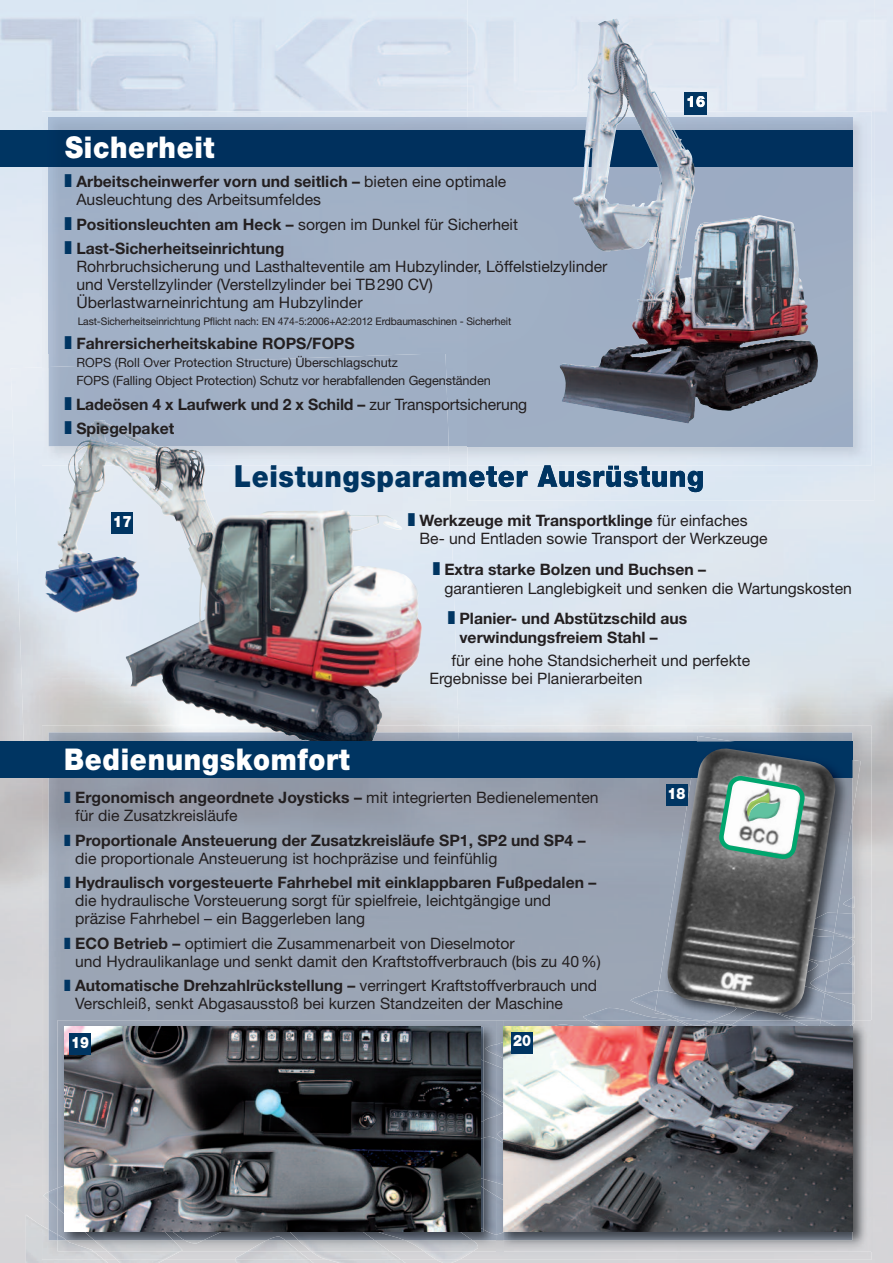
<style>
.page{position:relative;width:893px;height:1263px;background:#fff}
.page>*{position:absolute;margin:0;border:0;box-sizing:border-box;transform-origin:0 0}
.t1{font:900 30px "Helvetica Neue";letter-spacing:.025em;color:#003562;scale:.9 1}
.t2{font:900 30px "Helvetica Neue";letter-spacing:.025em;color:#fff;scale:.9 1}
.t3{font:15.75px/18px "Helvetica Neue";color:#231f20}
.t4{font:700 15.75px/24.5px "Helvetica Neue";color:#231f20}
.t5{font:900 15.75px "Helvetica Neue";color:#fff;scale:.85 1}
.t6{font:900 15.75px "Helvetica Neue";color:#fff;scale:.9 1}
.t7{font:12.75px/18px "Helvetica Neue";letter-spacing:-.01em;color:#231f20}
.t8{font:10.5px "Helvetica Neue";letter-spacing:-.01em;color:#231f20}
.s1{font-family:"Monotype Sorts";font-size:18px;color:#003562}
.s2{font-weight:700}
.s3{font-family:"Monotype Sorts";font-weight:400;font-size:18px;color:#003562}
.s4{font-weight:400}
.s5{font-family:"Monotype Sorts";color:#003562}
.s6{font-family:"Monotype Sorts";font-weight:400;color:#003562}
</style>
<div class="page">
<img style="left:0;top:0;width:893px;height:1263px">
<img style="left:26px;top:1214px;width:433px;height:49px">
<img style="left:11px;top:367px;width:447px;height:375px">
<img style="left:45px;top:465px;width:373px;height:149px">
<div style="left:112px;top:512px;width:21px;height:22px;background:#003562"></div>
<img style="left:42px;top:896px;width:812px;height:364px">
<img style="left:283px;top:726px;width:176px;height:6px">
<img style="left:42px;top:726px;width:241px;height:16px">
<img style="left:49px;top:732px;width:803px;height:166px">
<div style="left:49px;top:898px;width:609px;height:342px;background:#9ba5b5"></div>
<img style="left:49px;top:732px;width:411px;height:10px">
<img style="left:283px;top:732px;width:93px;height:10px">
<div style="left:0;top:742px;width:852px;height:36px;background:#003562"></div>
<img style="left:852px;top:760px;width:9px;height:56px">
<img style="left:697px;top:736px;width:38px;height:6px">
<img style="left:658px;top:778px;width:194px;height:242px">
<img style="left:655px;top:913px;width:182px;height:107px">
<img style="left:666px;top:748px;width:171px;height:267px">
<img style="left:503px;top:1020px;width:370px;height:231px">
<img style="left:58px;top:1020px;width:794px;height:220px">
<img style="left:503px;top:1020px;width:349px;height:7px">
<img style="left:810px;top:1020px;width:11px;height:7px">
<img style="left:711px;top:1020px;width:20px;height:5px">
<img style="left:731px;top:1020px;width:79px;height:7px">
<svg style="left:701px;top:1020px;width:13px;height:2px"></svg>
<img style="left:503px;top:1027px;width:345px;height:205px">
<img style="left:744px;top:1027px;width:75px;height:11px">
<img style="left:478px;top:1240px;width:18px;height:11px">
<img style="left:58px;top:1240px;width:420px;height:11px">
<img style="left:58px;top:1044px;width:438px;height:196px">
<svg style="left:496px;top:1240px;width:7px;height:11px"></svg>
<img style="left:496px;top:1020px;width:7px;height:220px">
<img style="left:496px;top:1042px;width:7px;height:192px">
<img style="left:64px;top:1027px;width:417px;height:205px">
<div style="left:666px;top:785px;width:21px;height:21px;background:#003562"></div>
<div style="left:511px;top:1032px;width:22px;height:21px;background:#003562"></div>
<div style="left:69px;top:1034px;width:22px;height:21px;background:#003562"></div>
<div style="left:0;top:131px;width:852px;height:36px;background:#003562"></div>
<img style="left:449px;top:446px;width:19px;height:19px">
<img style="left:42px;top:167px;width:7px;height:200px">
<img style="left:42px;top:111px;width:426px;height:20px">
<img style="left:42px;top:367px;width:407px;height:98px">
<img style="left:68px;top:446px;width:136px;height:19px">
<img style="left:236px;top:465px;width:41px;height:1px">
<img style="left:49px;top:118px;width:419px;height:328px">
<div style="left:49px;top:167px;width:396px;height:186px;background:#a1b0c6"></div>
<div style="left:49px;top:353px;width:400px;height:93px;background:#a0afc4"></div>
<img style="left:78px;top:420px;width:80px;height:26px">
<img style="left:468px;top:0;width:406px;height:501px">
<img style="left:685px;top:93px;width:21px;height:18px">
<img style="left:688px;top:96px;width:17px;height:11px">
<img style="left:468px;top:111px;width:404px;height:354px">
<img style="left:560px;top:243px;width:90px;height:124px">
<svg style="left:718px;top:775px;width:88px;height:85px"></svg>
<h1 class="t2" style="left:65px;top:137px;width:168px">Sicherheit</h1>
<p class="t3" style="left:76px;top:174px;width:431px;text-indent:-12px"><span class="s1">❚</span> <span class="s2">Arbeitscheinwerfer vorn und seitlich –</span> bieten eine optimale<br>Ausleuchtung des Arbeitsumfeldes</p>
<p class="t4" style="left:65px;top:213px;width:455px"><span class="s3">❚</span> Positionsleuchten am Heck – <span class="s4">sorgen im Dunkel für Sicherheit </span><span class="s3">❚</span> Last-Sicherheitseinrichtung</p>
<p class="t3" style="left:76px;top:259px;width:533px">Rohrbruchsicherung und Lasthalteventile am Hubzylinder, Löffelstielzylinder und Verstellzylinder (Verstellzylinder bei TB290 CV)<br>Überlastwarneinrichtung am Hubzylinder</p>
<p class="t8" style="left:78px;top:318px;width:435px">Last-Sicherheitseinrichtung Pflicht nach: EN 474-5:2006+A2:2012 Erdbaumaschinen - Sicherheit</p>
<p class="t4" style="left:65px;top:333px;width:291px"><span class="s3">❚</span> Fahrersicherheitskabine ROPS/FOPS</p>
<p class="t7" style="left:76px;top:355px;width:416px">ROPS (Roll Over Protection Structure) Überschlagschutz<br>FOPS (Falling Object Protection) Schutz vor herabfallenden Gegenständen</p>
<p class="t4" style="left:65px;top:393px;width:464px"><span class="s3">❚</span> Ladeösen 4 x Laufwerk und 2 x Schild – <span class="s4">zur Transportsicherung </span><span class="s3">❚</span> Spiegelpaket</p>
<p class="t6" style="left:113px;top:515px;width:23px">17</p>
<h1 class="t1" style="left:234px;top:465px;width:524px">Leistungsparameter Ausrüstung</h1>
<p class="t3" style="left:419px;top:513px;width:350px;line-height:18.5px;text-indent:-12px"><span class="s1">❚</span> <span class="s2">Werkzeuge mit Transportklinge</span> für einfaches<br>Be- und Entladen sowie Transport der Werkzeuge</p>
<p class="t3" style="left:444px;top:562px;width:409px;line-height:18.5px;text-indent:-12px"><span class="s1">❚</span> <span class="s2">Extra starke Bolzen und Buchsen –<br></span>garantieren Langlebigkeit und senken die Wartungskosten</p>
<p class="t4" style="left:459px;top:611px;width:229px;line-height:18.5px;text-indent:-12px"><span class="s3">❚</span> Planier- und Abstützschild aus verwindungsfreiem Stahl –</p>
<p class="t3" style="left:429px;top:652px;width:322px;line-height:18.5px;text-indent:22px">für eine hohe Standsicherheit und perfekte<br>Ergebnisse bei Planierarbeiten</p>
<h1 class="t2" style="left:64px;top:749px;width:319px">Bedienungskomfort</h1>
<p class="t3" style="left:75px;top:790px;width:525px;text-indent:-11px"><span class="s5">❚</span> <span class="s2">Ergonomisch angeordnete Joysticks –</span> mit integrierten Bedienelementen für die Zusatzkreisläufe</p>
<p class="t4" style="left:75px;top:833px;width:512px;line-height:18px;text-indent:-11px"><span class="s6">❚</span> Proportionale Ansteuerung der Zusatzkreisläufe SP1, SP2 und SP4 – <span class="s4">die proportionale Ansteuerung ist hochpräzise und feinfühlig</span></p>
<p class="t3" style="left:75px;top:875px;width:523px;text-indent:-11px"><span class="s5">❚</span> <span class="s2">Hydraulisch vorgesteuerte Fahrhebel mit einklappbaren Fußpedalen – </span>die hydraulische Vorsteuerung sorgt für spielfreie, leichtgängige und präzise Fahrhebel – ein Baggerleben lang</p>
<p class="t3" style="left:75px;top:935px;width:527px;text-indent:-11px"><span class="s5">❚</span> <span class="s2">ECO Betrieb –</span> optimiert die Zusammenarbeit von Dieselmotor<br>und Hydraulikanlage und senkt damit den Kraftstoffverbrauch (bis zu 40%)</p>
<p class="t3" style="left:75px;top:978px;width:523px;text-indent:-11px"><span class="s5">❚</span> <span class="s2">Automatische Drehzahlrückstellung –</span> verringert Kraftstoffverbrauch und<br>Verschleiß, senkt Abgasausstoß bei kurzen Standzeiten der Maschine</p>
<p class="t5" style="left:71px;top:1037px;width:23px">19</p>
<p class="t5" style="left:513px;top:1035px;width:23px">20</p>
<p class="t5" style="left:668px;top:788px;width:23px">18</p>
</div>
